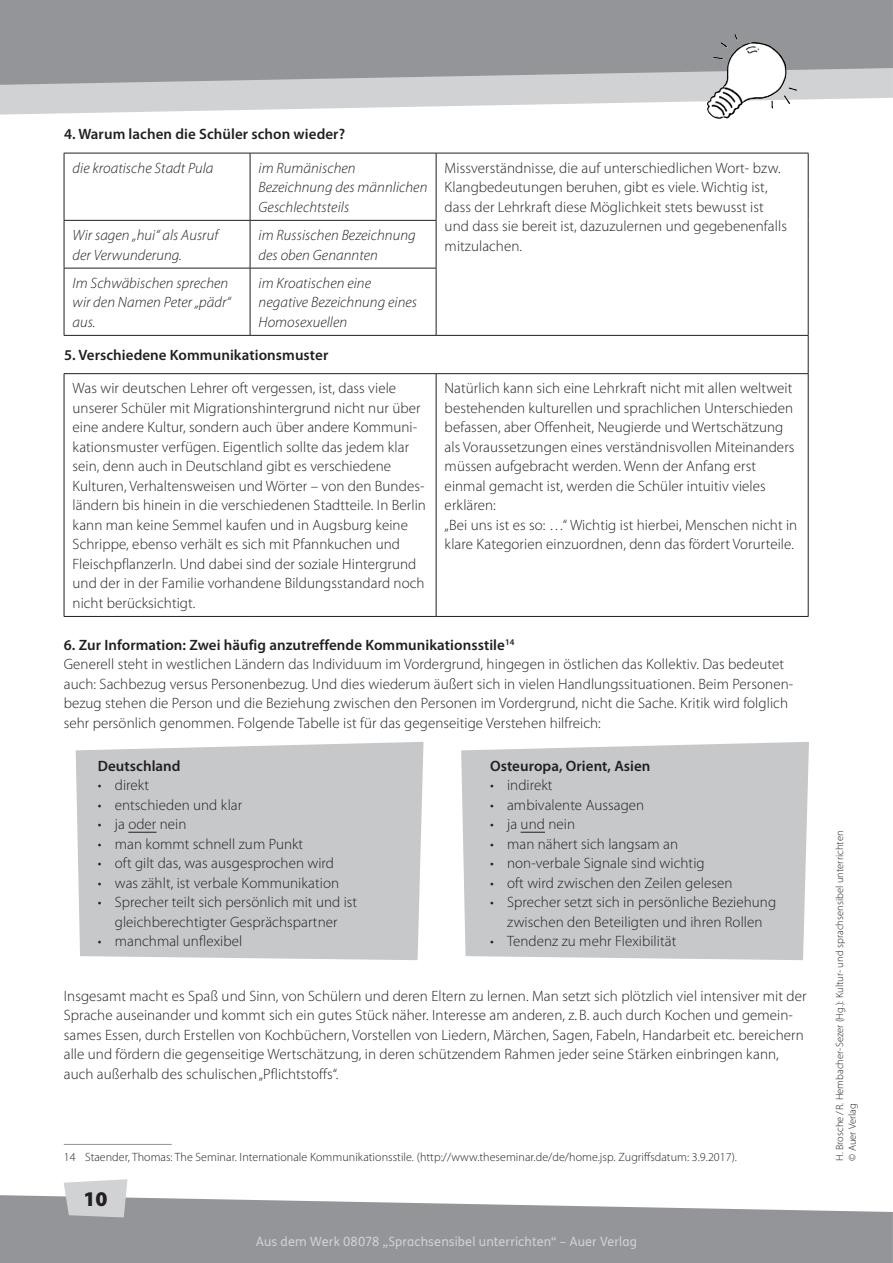
<style>
.page{position:relative;width:893px;height:1263px;background:#fff}
.page>*{position:absolute;margin:0;border:0;box-sizing:border-box;transform-origin:0 0}
.t1{font:900 21px "Myriad Pro";color:#231f20}
.t2{font:300 15px/19.5px "Myriad Pro";letter-spacing:.005em;color:#231f20}
.t3{font:italic 300 15px/19.5px "Myriad Pro";letter-spacing:.005em;color:#231f20}
.t4{font:600 15px "Myriad Pro";letter-spacing:.005em;color:#231f20}
.t5{font:12.75px "FS Klett";letter-spacing:.01em;color:#d1d2d4}
.t6{font:300 12px "Myriad Pro";letter-spacing:.005em;color:#231f20}
.t7{font:300 10.5px/12.8px "Myriad Pro";letter-spacing:.005em;color:#231f20}
.s1{font-weight:600}
</style>
<div class="page">
<svg style="left:0;top:85px;width:893px;height:30px;fill:#d1d2d4"></svg>
<svg style="left:0;top:0;width:893px;height:85px;fill:#939598"></svg>
<svg style="left:0;top:1195px;width:893px;height:68px;fill:#939598"></svg>
<svg style="left:64px;top:1179px;width:63px;height:38px"></svg>
<img style="left:728px;top:34px;width:25px;height:29px">
<hr style="left:808px;top:336px;width:1px;height:37px;background:#231f20">
<hr style="left:64px;top:153px;width:186px;height:1px;background:#231f20">
<hr style="left:64px;top:153px;width:1px;height:67px;background:#231f20">
<hr style="left:250px;top:153px;width:186px;height:1px;background:#231f20">
<hr style="left:250px;top:153px;width:1px;height:67px;background:#231f20">
<hr style="left:436px;top:153px;width:372px;height:1px;background:#231f20">
<hr style="left:436px;top:153px;width:1px;height:67px;background:#231f20">
<hr style="left:808px;top:153px;width:1px;height:67px;background:#231f20">
<hr style="left:808px;top:220px;width:1px;height:48px;background:#231f20">
<hr style="left:808px;top:268px;width:1px;height:67px;background:#231f20">
<hr style="left:436px;top:335px;width:372px;height:1px;background:#231f20">
<hr style="left:64px;top:220px;width:186px;height:1px;background:#231f20">
<hr style="left:64px;top:221px;width:1px;height:47px;background:#231f20">
<hr style="left:250px;top:220px;width:186px;height:1px;background:#231f20">
<hr style="left:250px;top:221px;width:1px;height:47px;background:#231f20">
<hr style="left:436px;top:221px;width:1px;height:47px;background:#231f20">
<hr style="left:64px;top:268px;width:186px;height:1px;background:#231f20">
<hr style="left:64px;top:268px;width:1px;height:67px;background:#231f20">
<hr style="left:250px;top:268px;width:186px;height:1px;background:#231f20">
<hr style="left:250px;top:268px;width:1px;height:67px;background:#231f20">
<hr style="left:436px;top:268px;width:1px;height:67px;background:#231f20">
<hr style="left:64px;top:335px;width:186px;height:1px;background:#231f20">
<hr style="left:250px;top:335px;width:186px;height:1px;background:#231f20">
<hr style="left:64px;top:373px;width:186px;height:1px;background:#231f20">
<hr style="left:64px;top:374px;width:1px;height:242px;background:#231f20">
<hr style="left:250px;top:373px;width:186px;height:1px;background:#231f20">
<hr style="left:436px;top:373px;width:372px;height:1px;background:#231f20">
<hr style="left:436px;top:374px;width:1px;height:242px;background:#231f20">
<hr style="left:808px;top:374px;width:1px;height:242px;background:#231f20">
<hr style="left:64px;top:616px;width:186px;height:1px;background:#231f20">
<hr style="left:250px;top:616px;width:186px;height:1px;background:#231f20">
<hr style="left:436px;top:616px;width:372px;height:1px;background:#231f20">
<hr style="left:64px;top:1144px;width:108px;height:1px;background:#939598">
<div style="left:76px;top:742px;width:347px;height:218px;background:#c7c8ca"></div>
<svg style="left:128px;top:832px;width:28px;height:1px"></svg>
<div style="left:461px;top:742px;width:348px;height:218px;background:#c7c8ca"></div>
<svg style="left:521px;top:832px;width:24px;height:1px"></svg>
<p class="t4" style="left:64px;top:124px;width:283px">4. Warum lachen die Schüler schon wieder?</p>
<p class="t3" style="left:73px;top:158px;width:142px">die kroatische Stadt Pula</p>
<p class="t3" style="left:259px;top:158px;width:170px">im Rumänischen<br>Bezeichnung des männlichen<br>Geschlechtsteils</p>
<p class="t2" style="left:445px;top:158px;width:344px">Missverständnisse, die auf unterschiedlichen Wort- bzw.<br>Klangbedeutungen beruhen, gibt es viele. Wichtig ist, dass der Lehrkraft diese Möglichkeit stets bewusst ist und dass sie bereit ist, dazuzulernen und gegebenenfalls mitzulachen.</p>
<p class="t3" style="left:73px;top:225px;width:147px">Wir sagen „hui“ als Ausruf der Verwunderung.</p>
<p class="t3" style="left:259px;top:225px;width:159px">im Russischen Bezeichnung des oben Genannten</p>
<p class="t3" style="left:73px;top:273px;width:160px">Im Schwäbischen sprechen wir den Namen Peter „pädr“ aus.</p>
<p class="t3" style="left:259px;top:273px;width:160px">im Kroatischen eine negative Bezeichnung eines<br>Homosexuellen</p>
<p class="t4" style="left:64px;top:346px;width:266px">5. Verschiedene Kommunikationsmuster</p>
<p class="t2" style="left:73px;top:379px;width:355px">Was wir deutschen Lehrer oft vergessen, ist, dass viele unserer Schüler mit Migrationshintergrund nicht nur über eine andere Kultur, sondern auch über andere Kommuni&shy;kationsmuster verfügen. Eigentlich sollte das jedem klar sein, denn auch in Deutschland gibt es verschiedene Kulturen, Verhaltensweisen und Wörter – von den Bundes&shy;ländern bis hinein in die verschiedenen Stadtteile. In Berlin kann man keine Semmel kaufen und in Augsburg keine Schrippe, ebenso verhält es sich mit Pfannkuchen und Fleischpflanzerln. Und dabei sind der soziale Hintergrund und der in der Familie vorhandene Bildungsstandard noch nicht berücksichtigt.</p>
<p class="t2" style="left:445px;top:379px;width:354px">Natürlich kann sich eine Lehrkraft nicht mit allen weltweit bestehenden kulturellen und sprachlichen Unterschieden befassen, aber Offenheit, Neugierde und Wertschätzung als Voraussetzungen eines verständnisvollen Miteinanders müssen aufgebracht werden. Wenn der Anfang erst einmal gemacht ist, werden die Schüler intuitiv vieles erklären:<br>„Bei uns ist es so: …“ Wichtig ist hierbei, Menschen nicht in klare Kategorien einzuordnen, denn das fördert Vorurteile.</p>
<p class="t2" style="left:64px;top:635px;width:731px"><span class="s1">6. Zur Information: Zwei häufig anzutreffende Kommunikationsstile</span><sup>14<br></sup>Generell steht in westlichen Ländern das Individuum im Vordergrund, hingegen in östlichen das Kollektiv. Das bedeutet auch: Sachbezug versus Personenbezug. Und dies wiederum äußert sich in vielen Handlungssituationen. Beim Personen&shy;bezug stehen die Person und die Beziehung zwischen den Personen im Vordergrund, nicht die Sache. Kritik wird folglich sehr persönlich genommen. Folgende Tabelle ist für das gegenseitige Verstehen hilfreich:</p>
<p class="t4" style="left:98px;top:756px;width:84px">Deutschland</p>
<p class="t2" style="left:98px;top:775px;width:53px">• direkt</p>
<p class="t2" style="left:98px;top:795px;width:146px">• entschieden und klar</p>
<p class="t2" style="left:98px;top:814px;width:90px">• ja oder nein</p>
<p class="t2" style="left:98px;top:834px;width:207px">• man kommt schnell zum Punkt</p>
<p class="t2" style="left:98px;top:853px;width:238px">• oft gilt das, was ausgesprochen wird</p>
<p class="t2" style="left:98px;top:873px;width:243px">• was zählt, ist verbale Kommunikation</p>
<p class="t2" style="left:98px;top:892px;width:261px;text-align:center">• Sprecher teilt sich persönlich mit und ist gleichberechtigter Gesprächspartner</p>
<p class="t2" style="left:98px;top:931px;width:146px">• manchmal unflexibel</p>
<p class="t4" style="left:490px;top:756px;width:162px">Osteuropa, Orient, Asien</p>
<p class="t2" style="left:490px;top:775px;width:64px">• indirekt</p>
<p class="t2" style="left:490px;top:795px;width:156px">• ambivalente Aussagen</p>
<p class="t2" style="left:490px;top:814px;width:87px">• ja und nein</p>
<p class="t2" style="left:490px;top:834px;width:189px">• man nähert sich langsam an</p>
<p class="t2" style="left:490px;top:853px;width:216px">• non-verbale Signale sind wichtig</p>
<p class="t2" style="left:490px;top:873px;width:244px">• oft wird zwischen den Zeilen gelesen</p>
<p class="t2" style="left:490px;top:892px;width:288px;text-align:center">• Sprecher setzt sich in persönliche Beziehung zwischen den Beteiligten und ihren Rollen</p>
<p class="t2" style="left:490px;top:931px;width:188px">• Tendenz zu mehr Flexibilität</p>
<p class="t2" style="left:64px;top:986px;width:744px">Insgesamt macht es Spaß und Sinn, von Schülern und deren Eltern zu lernen. Man setzt sich plötzlich viel intensiver mit der Sprache auseinander und kommt sich ein gutes Stück näher. Interesse am anderen, z. B. auch durch Kochen und gemein&shy;sames Essen, durch Erstellen von Kochbüchern, Vorstellen von Liedern, Märchen, Sagen, Fabeln, Handarbeit etc. bereichern alle und fördern die gegenseitige Wertschätzung, in deren schützendem Rahmen jeder seine Stärken einbringen kann, auch außerhalb des schulischen „Pflichtstoffs“.</p>
<p class="t6" style="left:64px;top:1150px;width:675px">14 Staender, Thomas: The Seminar. Internationale Kommunikationsstile. (http://www.theseminar.de/de/home.jsp. Zugriffsdatum: 3.9.2017).</p>
<h1 class="t1" style="left:83px;top:1185px;width:26px">10</h1>
<p class="t5" style="left:256px;top:1232px;width:383px">Aus dem Werk 08078 „Sprachsensibel unterrichten“ – Auer Verlag</p>
<p class="t7" style="left:833px;top:1161px;width:332px;rotate:-90deg">H. Brosche / R. Hembacher-Sezer (Hg.): Kultur- und sprachsensibel unterrichten © Auer Verlag</p>
</div>
